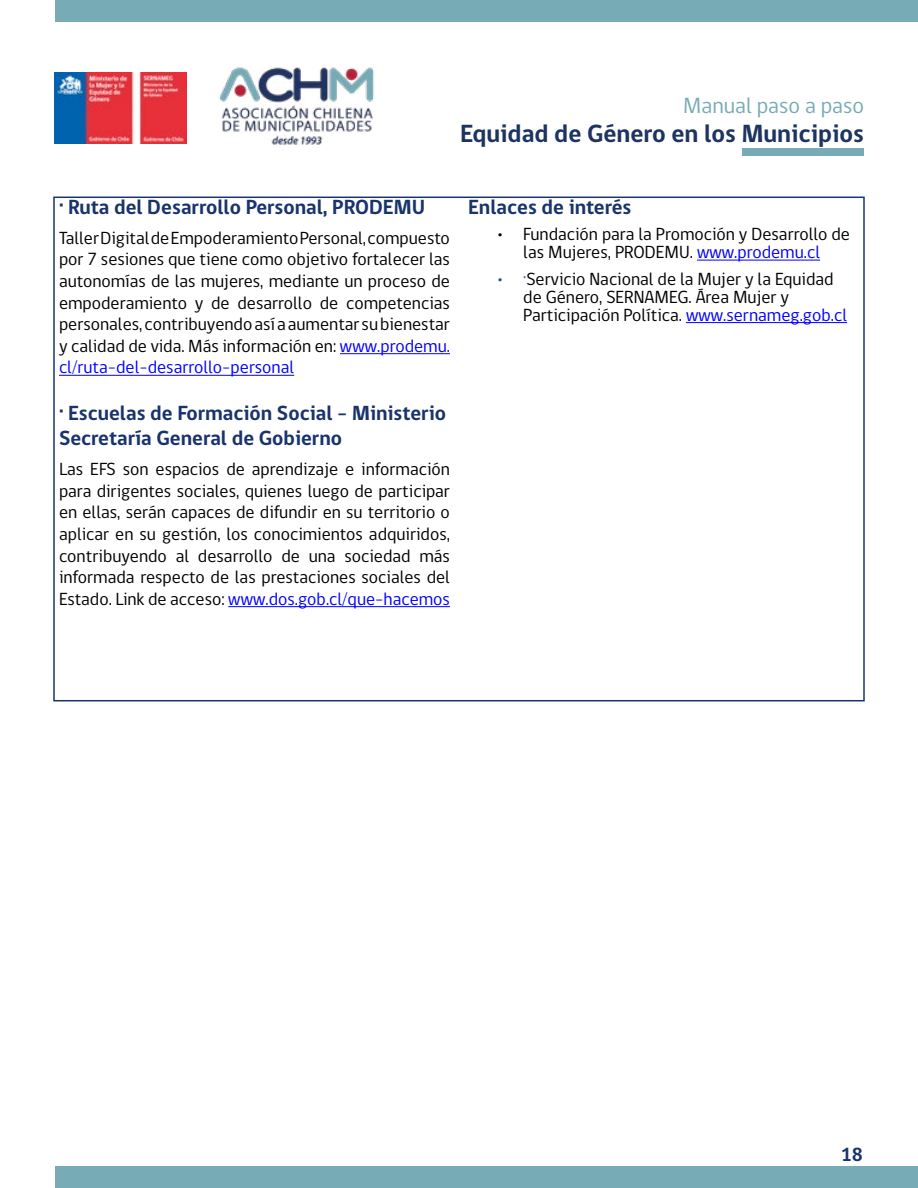
<style>
.page{position:relative;width:918px;height:1188px;background:#fff}
.page>*{position:absolute;margin:0;border:0;box-sizing:border-box;transform-origin:0 0}
.t1{font:700 25.5px "gob CL";color:#1d3460}
.t2{font:22.5px "gob CL";color:#77abb6}
.t3{font:700 21px/25.2px "gob CL";color:#19346c}
.t4{font:700 19.5px "gob CL";color:#19346c}
.t5{font:18px/21.6px "gob CL";color:#000;text-align:justify}
.s1{color:#00f}
.s2{font-family:"Alegreya Sans";font-weight:700}
.s3{font-family:"Alegreya Sans";font-weight:700;color:#254b94}
.s4{color:#254b94}
</style>
<div class="page">
<img style="left:54px;top:72px;width:132px;height:71px">
<img style="left:219px;top:67px;width:155px;height:77px">
<div style="left:743px;top:148px;width:121px;height:8px;background:#77abb6"></div>
<div style="left:55px;top:0;width:863px;height:21px;background:#77abb6"></div>
<div style="left:55px;top:1167px;width:863px;height:21px;background:#77abb6"></div>
<hr style="left:340px;top:353px;width:110px;height:1px;background:#00f">
<hr style="left:59px;top:375px;width:235px;height:1px;background:#00f">
<hr style="left:228px;top:606px;width:222px;height:1px;background:#00f">
<hr style="left:697px;top:260px;width:123px;height:1px;background:#00f">
<hr style="left:686px;top:322px;width:161px;height:1px;background:#00f">
<p class="t2" style="left:683px;top:90px;width:182px">Manual paso a paso</p>
<h1 class="t1" style="left:460px;top:116px;width:405px">Equidad de Género en los Municipios</h1>
<p class="t3" style="left:59px;top:195px;width:368px">· Ruta del Desarrollo Personal, PRODEMU</p>
<p class="t5" style="left:59px;top:228px;width:393px">Taller Digital de Empoderamiento Personal, compuesto por 7 sesiones que tiene como objetivo fortalecer las autonomías de las mujeres, mediante un proceso de empoderamiento y de desarrollo de competencias personales, contribuyendo así a aumentar su bienestar y calidad de vida. Más información en: <span class="s1">www.prodemu. cl/ruta-del-desarrollo-personal</span></p>
<p class="t3" style="left:59px;top:401px;width:389px">· Escuelas de Formación Social - Ministerio<br>Secretaría General de Gobierno</p>
<p class="t5" style="left:59px;top:459px;width:393px">Las EFS son espacios de aprendizaje e información para dirigentes sociales, quienes luego de participar en ellas, serán capaces de difundir en su territorio o aplicar en su gestión, los conocimientos adquiridos, contribuyendo al desarrollo de una sociedad más informada respecto de las prestaciones sociales del Estado. Link de acceso: <span class="s1">www.dos.gob.cl/que-hacemos</span></p>
<p class="t3" style="left:468px;top:195px;width:165px">Enlaces de interés</p>
<p class="t5" style="left:498px;top:226px;width:354px;line-height:18px;text-align:center"><span class="s2">ۨ</span> Fundación para la Promoción y Desarrollo de las Mujeres, PRODEMU. <span class="s1">www.prodemu.cl</span></p>
<p class="t5" style="left:523px;top:270px;width:325px;line-height:18px;text-align:left;text-indent:-26px"><span class="s3">ۨ</span> <span class="s4">·</span>Servicio Nacional de la Mujer y la Equidad de Género, SERNAMEG. Área Mujer y<br>Participación Política. <span class="s1">www.sernameg.gob.cl</span></p>
<p class="t4" style="left:841px;top:1141px;width:24px">18</p>
</div>
